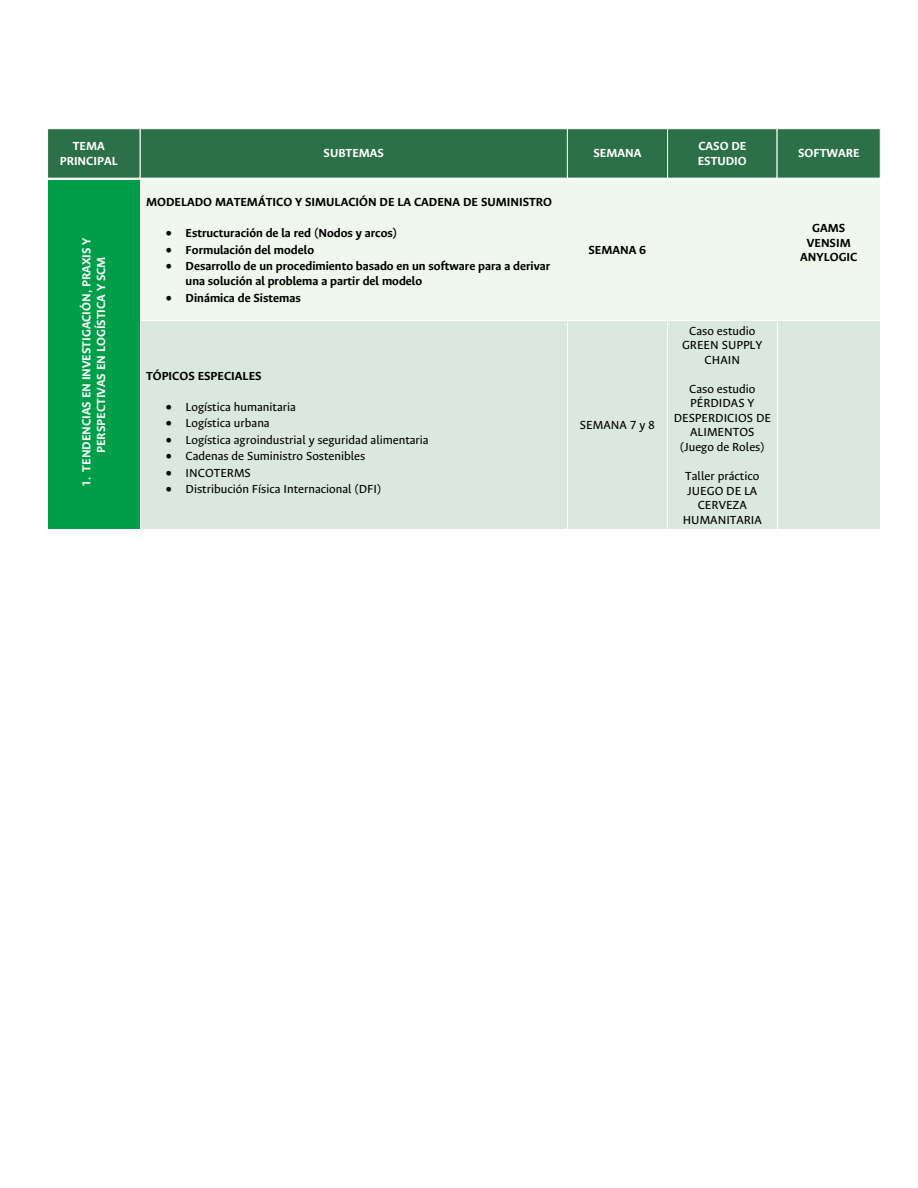
<style>
.page{position:relative;width:918px;height:1188px;background:#fff}
.page>*{position:absolute;margin:0;border:0;box-sizing:border-box;transform-origin:0 0}
.t1{font:13.2px/14.5px "Ancizar Sans";color:#000;text-align:center}
.t2{font:700 13.2px/14.7px "Ancizar Sans";color:#000}
.t3{font:700 13.2px/14.7px "Ancizar Sans";color:#fff}
</style>
<div class="page">
<div style="left:48px;top:180px;width:92px;height:350px;background:#019e4a"></div>
<div style="left:140px;top:180px;width:427px;height:140px;background:#f0f7ec"></div>
<div style="left:567px;top:180px;width:101px;height:140px;background:#f0f7ec"></div>
<div style="left:668px;top:180px;width:109px;height:140px;background:#f0f7ec"></div>
<div style="left:777px;top:180px;width:103px;height:140px;background:#f0f7ec"></div>
<div style="left:140px;top:321px;width:431px;height:209px;background:#dae8e0"></div>
<div style="left:568px;top:321px;width:99px;height:209px;background:#dae8e0"></div>
<div style="left:668px;top:321px;width:109px;height:209px;background:#dae8e0"></div>
<div style="left:777px;top:321px;width:103px;height:209px;background:#dae8e0"></div>
<hr style="left:140px;top:321px;width:1px;height:209px;background:#fff">
<hr style="left:567px;top:321px;width:1px;height:209px;background:#fff">
<hr style="left:777px;top:321px;width:1px;height:209px;background:#fff">
<div style="left:47px;top:128px;width:94px;height:51px;background:#2c7049;border:1px solid #fff"></div>
<div style="left:140px;top:128px;width:428px;height:51px;background:#2c7049;border:1px solid #fff"></div>
<div style="left:567px;top:128px;width:101px;height:51px;background:#2c7049;border:1px solid #fff"></div>
<div style="left:667px;top:128px;width:110px;height:51px;background:#2c7049;border:1px solid #fff"></div>
<div style="left:777px;top:128px;width:104px;height:51px;background:#2c7049;border:1px solid #fff"></div>
<p class="t3" style="left:60px;top:139px;width:59px;text-align:center">TEMA<br>PRINCIPAL</p>
<p class="t3" style="left:324px;top:146px;width:62px">SUBTEMAS</p>
<p class="t3" style="left:594px;top:146px;width:49px">SEMANA</p>
<p class="t3" style="left:698px;top:139px;width:51px">CASO DE<br>ESTUDIO</p>
<p class="t3" style="left:798px;top:146px;width:63px">SOFTWARE</p>
<p class="t3" style="left:79px;top:453px;width:217px;text-indent:-34px;rotate:-90deg">1. TENDENCIAS EN INVESTIGACIÓN, PRAXIS Y<br>PERSPECTIVAS EN LOGÍSTICA Y SCM</p>
<p class="t2" style="left:146px;top:194px;width:408px">MODELADO MATEMÁTICO Y SIMULACIÓN DE LA CADENA DE SUMINISTRO</p>
<p class="t2" style="left:166px;top:226px;width:233px">• Estructuración de la red (Nodos y arcos)</p>
<p class="t2" style="left:166px;top:242px;width:150px">• Formulación del modelo</p>
<p class="t2" style="left:186px;top:259px;width:366px;text-indent:-20px">• Desarrollo de un procedimiento basado en un software para a derivar una solución al problema a partir del modelo</p>
<p class="t2" style="left:166px;top:290px;width:136px">• Dinámica de Sistemas</p>
<p class="t2" style="left:146px;top:368px;width:117px">TÓPICOS ESPECIALES</p>
<p class="t1" style="left:166px;top:400px;width:132px">• Logística humanitaria</p>
<p class="t1" style="left:166px;top:416px;width:105px">• Logística urbana</p>
<p class="t1" style="left:166px;top:433px;width:264px">• Logística agroindustrial y seguridad alimentaria</p>
<p class="t1" style="left:166px;top:449px;width:201px">• Cadenas de Suministro Sostenibles</p>
<p class="t1" style="left:166px;top:466px;width:87px">• INCOTERMS</p>
<p class="t1" style="left:166px;top:482px;width:217px">• Distribución Física Internacional (DFI)</p>
<p class="t2" style="left:589px;top:243px;width:59px">SEMANA 6</p>
<p class="t1" style="left:580px;top:418px;width:77px">SEMANA 7 y 8</p>
<p class="t1" style="left:682px;top:323px;width:82px">Caso estudio<br>GREEN SUPPLY<br>CHAIN</p>
<p class="t1" style="left:674px;top:382px;width:99px">Caso estudio<br>PÉRDIDAS Y<br>DESPERDICIOS DE<br>ALIMENTOS (Juego de Roles)</p>
<p class="t1" style="left:683px;top:469px;width:81px">Taller práctico<br>JUEGO DE LA<br>CERVEZA<br>HUMANITARIA</p>
<p class="t2" style="left:800px;top:220px;width:59px;text-align:center">GAMS<br>VENSIM<br>ANYLOGIC</p>
</div>
